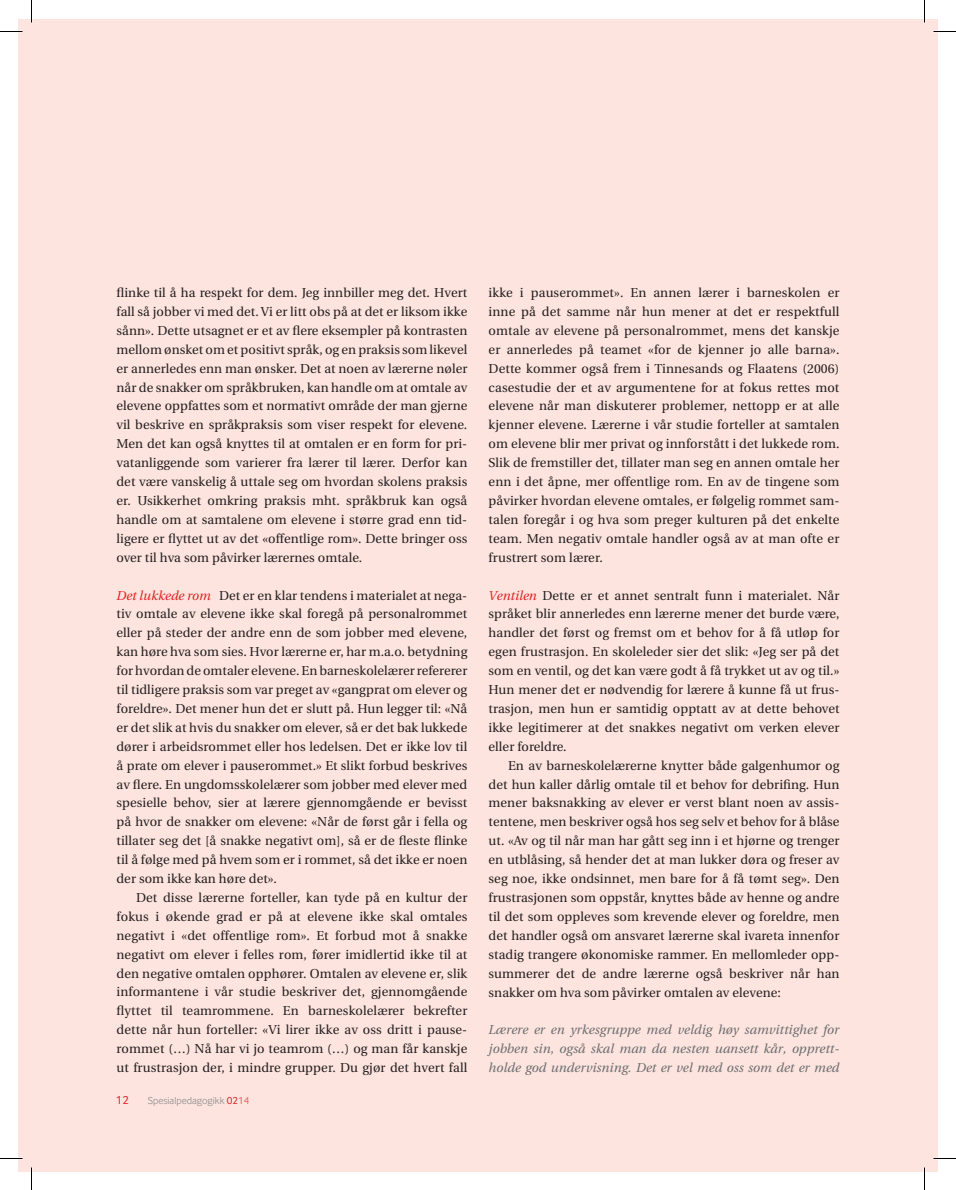
<style>
.page{position:relative;width:956px;height:1190px;background:#fff}
.page>*{position:absolute;margin:0;border:0;box-sizing:border-box;transform-origin:0 0}
.t1{font:12.9px/18.9px "Utopia";letter-spacing:.005em;color:#231f20;text-align:justify}
.t2{font:italic 12.9px/18.9px "Utopia";letter-spacing:.005em;color:#6c6d70;text-align:justify}
.t3{font:12px "Inter Face Typo";color:#df2225}
.t4{font:300 10.5px "Inter Face Typo";color:#808285}
.s1{font-style:italic;color:#df2225}
.s2{font-weight:400;color:#df2225}
.s3{font-weight:400;color:#f05e63}
</style>
<div class="page">
<div style="left:19px;top:19px;width:918px;height:1152px;background:#fde4de"></div>
<hr style="left:0;top:1157px;width:22px;height:2px;background:#fff">
<hr style="left:933px;top:1157px;width:23px;height:2px;background:#fff">
<hr style="left:923px;top:0;width:2px;height:22px;background:#fff">
<hr style="left:923px;top:1167px;width:2px;height:23px;background:#fff">
<svg style="left:0;top:31px;width:22px;height:1px"></svg>
<svg style="left:933px;top:31px;width:23px;height:1px"></svg>
<svg style="left:0;top:1158px;width:22px;height:1px"></svg>
<svg style="left:933px;top:1158px;width:23px;height:1px"></svg>
<svg style="left:31px;top:0;width:1px;height:22px"></svg>
<svg style="left:31px;top:1167px;width:1px;height:23px"></svg>
<svg style="left:924px;top:0;width:1px;height:22px"></svg>
<svg style="left:924px;top:1167px;width:1px;height:23px"></svg>
<p class="t1" style="left:117px;top:283px;width:352px">flinke til å ha respekt for dem. Jeg innbiller meg det. Hvert fall så jobber vi med det. Vi er litt obs på at det er liksom ikke sånn». Dette utsagnet er et av flere eksempler på kontrasten mellom ønsket om et positivt språk, og en praksis som likevel er annerledes enn man ønsker. Det at noen av lærerne nøler når de snakker om språkbruken, kan handle om at omtale av elevene oppfattes som et normativt område der man gjerne vil beskrive en språkpraksis som viser respekt for elevene.<br>Men det kan også knyttes til at omtalen er en form for pri&shy;vatanliggende som varierer fra lærer til lærer. Derfor kan det være vanskelig å uttale seg om hvordan skolens praksis er. Usikkerhet omkring praksis mht. språkbruk kan også handle om at samtalene om elevene i større grad enn tid&shy;ligere er flyttet ut av det «offentlige rom». Dette bringer oss over til hva som påvirker lærernes omtale.</p>
<p class="t1" style="left:117px;top:586px;width:352px"><span class="s1">Det lukkede rom</span> Det er en klar tendens i materialet at nega&shy;tiv omtale av elevene ikke skal foregå på personalrommet eller på steder der andre enn de som jobber med elevene, kan høre hva som sies. Hvor lærerne er, har m.a.o. betydning for hvordan de omtaler elevene. En barneskolelærer refererer til tidligere praksis som var preget av «gangprat om elever og foreldre». Det mener hun det er slutt på. Hun legger til: «Nå er det slik at hvis du snakker om elever, så er det bak lukkede dører i arbeidsrommet eller hos ledelsen. Det er ikke lov til å prate om elever i pauserommet.» Et slikt forbud beskrives av flere. En ungdomsskolelærer som jobber med elever med spesielle behov, sier at lærere gjennomgående er bevisst på hvor de snakker om elevene: «Når de først går i fella og tillater seg det [å snakke negativt om], så er de fleste flinke til å følge med på hvem som er i rommet, så det ikke er noen der som ikke kan høre det».</p>
<p class="t1" style="left:117px;top:888px;width:352px;text-indent:20px">Det disse lærerne forteller, kan tyde på en kultur der fokus i økende grad er på at elevene ikke skal omtales negativt i «det offentlige rom». Et forbud mot å snakke negativt om elever i felles rom, fører imidlertid ikke til at den negative omtalen opphører. Omtalen av elevene er, slik informantene i vår studie beskriver det, gjennomgående flyttet til teamrommene. En barneskolelærer bekrefter dette når hun forteller: «Vi lirer ikke av oss dritt i pause&shy;rommet (…) Nå har vi jo teamrom (…) og man får kanskje ut frustrasjon der, i mindre grupper. Du gjør det hvert fall</p>
<p class="t3" style="left:116px;top:1093px;width:14px">12</p>
<p class="t4" style="left:148px;top:1094px;width:103px">Spesialpedagogikk <span class="s2">02</span><span class="s3">14</span></p>
<p class="t1" style="left:489px;top:283px;width:352px">ikke i pauserommet». En annen lærer i barneskolen er inne på det samme når hun mener at det er respektfull omtale av elevene på personalrommet, mens det kanskje er annerledes på teamet «for de kjenner jo alle barna».<br>Dette kommer også frem i Tinnesands og Flaatens (2006) casestudie der et av argumentene for at fokus rettes mot elevene når man diskuterer problemer, nettopp er at alle kjenner elevene. Lærerne i vår studie forteller at samtalen om elevene blir mer privat og innforstått i det lukkede rom.<br>Slik de fremstiller det, tillater man seg en annen omtale her enn i det åpne, mer offentlige rom. En av de tingene som påvirker hvordan elevene omtales, er følgelig rommet sam&shy;talen foregår i og hva som preger kulturen på det enkelte team. Men negativ omtale handler også av at man ofte er frustrert som lærer.</p>
<p class="t1" style="left:489px;top:586px;width:352px"><span class="s1">Ventilen</span> Dette er et annet sentralt funn i materialet. Når språket blir annerledes enn lærerne mener det burde være, handler det først og fremst om et behov for å få utløp for egen frustrasjon. En skoleleder sier det slik: «Jeg ser på det som en ventil, og det kan være godt å få trykket ut av og til.» Hun mener det er nødvendig for lærere å kunne få ut frus&shy;trasjon, men hun er samtidig opptatt av at dette behovet ikke legitimerer at det snakkes negativt om verken elever eller foreldre.</p>
<p class="t1" style="left:489px;top:756px;width:352px;text-indent:20px">En av barneskolelærerne knytter både galgenhumor og det hun kaller dårlig omtale til et behov for debrifing. Hun mener baksnakking av elever er verst blant noen av assis&shy;tentene, men beskriver også hos seg selv et behov for å blåse ut. «Av og til når man har gått seg inn i et hjørne og trenger en utblåsing, så hender det at man lukker døra og freser av seg noe, ikke ondsinnet, men bare for å få tømt seg». Den frustrasjonen som oppstår, knyttes både av henne og andre til det som oppleves som krevende elever og foreldre, men det handler også om ansvaret lærerne skal ivareta innenfor stadig trangere økonomiske rammer. En mellomleder opp&shy;summerer det de andre lærerne også beskriver når han snakker om hva som påvirker omtalen av elevene:</p>
<p class="t2" style="left:489px;top:1021px;width:352px">Lærere er en yrkesgruppe med veldig høy samvittighet for jobben sin, også skal man da nesten uansett kår, opprett&shy;holde god undervisning. Det er vel med oss som det er med</p>
</div>
